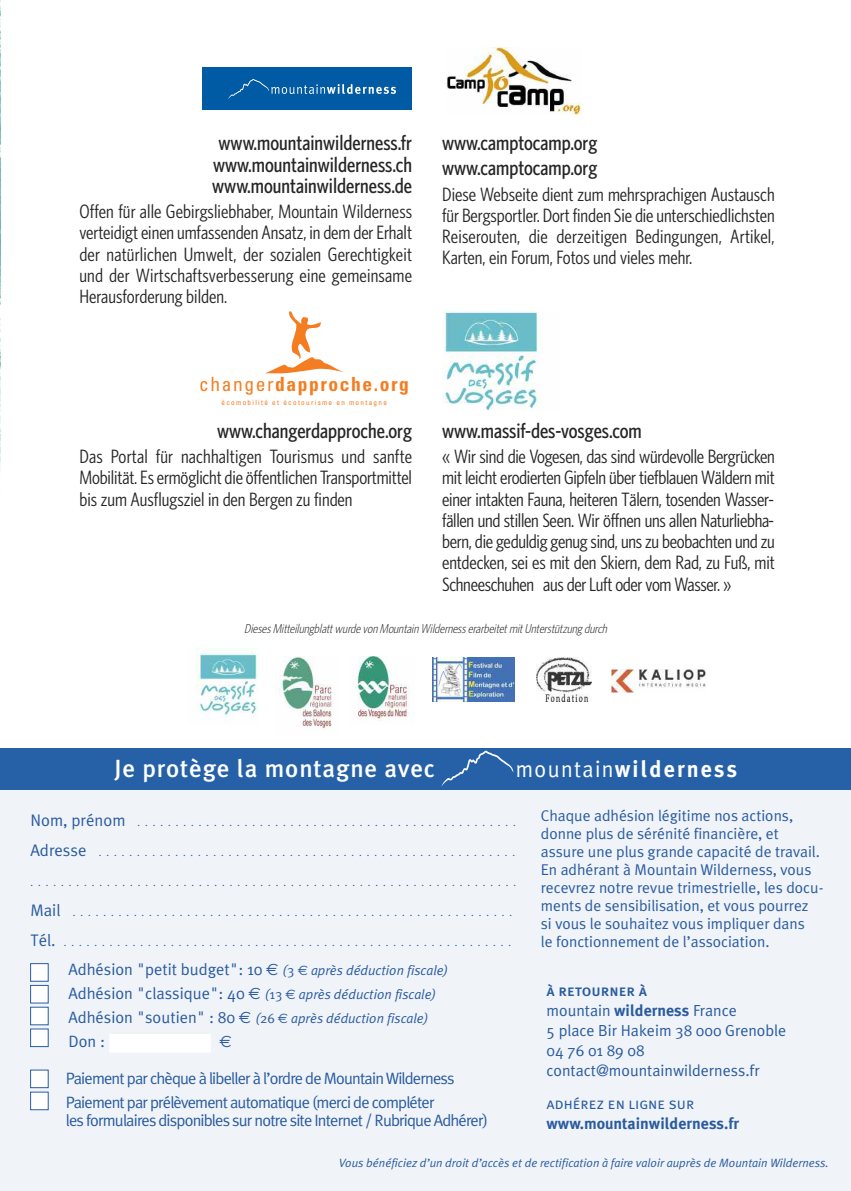
<style>
.page{position:relative;width:851px;height:1191px;background:#fff}
.page>*{position:absolute;margin:0;border:0;box-sizing:border-box;transform-origin:0 0}
.t1{font:500 24.8px "Meta Plus";letter-spacing:.035em;color:#fff}
.t2{font:700 23.2px "Meta Plus";letter-spacing:.095em;color:#fff;scale:.95 1}
.t3{font:500 condensed 21.2px/21.2px "Whitney HTF";color:#272627}
.t4{font:700 condensed 19.6px "Univers LT Std";letter-spacing:.08em;color:#f47d21}
.t5{font:condensed 19.4px/21.2px "Whitney HTF";color:#272627;text-align:justify}
.t6{font:16.4px/24px "Meta Plus Normal";letter-spacing:-.05em;color:#2b5ba0}
.t7{font:16.4px "Meta Plus Normal";color:#2b5ba0}
.t8{font:16.4px "Euro Sans";color:#2b5ba0}
.t9{font:16px/20px "Meta Plus Normal";color:#2b5ba0}
.t10{font:700 16px "Meta Plus";color:#2b5ba0}
.t11{font:16px "Meta Plus Normal Caps";color:#2b5ba0}
.t12{font:16px "Meta Plus Medium Caps";color:#2b5ba0}
.t13{font:15.6px/18px "Meta Plus Normal";color:#2b5ba0}
.t14{font:italic 13.6px/23.8px "Meta Plus Normal";color:#2b5ba0}
.t15{font:italic 300 condensed 13px "Whitney HTF";color:#272627}
.t16{font:italic 12px "Meta Plus Normal";color:#2b5ba0}
.t17{font:10px "Meta Plus Normal";color:#2b5ba0}
.t18{font:condensed 7.2px "Univers LT Std";letter-spacing:.18em;color:#f47d21}
.s1{font-weight:400}
.s2{font-family:"Meta Plus Normal";font-weight:400}
.s3{font-size:16.8px}
.s4{font-family:"Euro Sans"}
.s5{font-style:italic;font-size:13.6px}
.s6{font-size:13.6px}
.s7{font-family:"Euro Sans";font-size:13.6px}
.s8{font-style:normal;font-size:16.4px}
.s9{font-family:"Euro Sans";font-style:normal;font-size:16.4px}
.s10{font-style:normal}
.s11{font-family:"Euro Sans";font-style:normal}
.s12{font-family:"Meta Plus";font-weight:700}
</style>
<div class="page">
<img style="left:0;top:0;width:1px;height:471px">
<img style="left:275px;top:656px;width:57px;height:74px">
<img style="left:357px;top:656px;width:57px;height:65px">
<img style="left:196px;top:648px;width:62px;height:69px">
<div style="left:0;top:748px;width:850px;height:443px;background:#f0f4f8"></div>
<div style="left:110px;top:1034px;width:100px;height:17px;background:#fff"></div>
<div style="left:110px;top:1034px;width:100px;height:18px;border:1px solid #fff"></div>
<div style="left:31px;top:964px;width:17px;height:17px;background:#fff"></div>
<div style="left:30px;top:963px;width:18px;height:18px;border:1px solid #2b5ba0"></div>
<div style="left:31px;top:985px;width:17px;height:17px;background:#fff"></div>
<div style="left:30px;top:985px;width:18px;height:18px;border:1px solid #2b5ba0"></div>
<div style="left:31px;top:1007px;width:17px;height:17px;background:#fff"></div>
<div style="left:30px;top:1007px;width:18px;height:18px;border:1px solid #2b5ba0"></div>
<div style="left:31px;top:1029px;width:17px;height:17px;background:#fff"></div>
<div style="left:31px;top:1070px;width:17px;height:17px;background:#fff"></div>
<div style="left:30px;top:1069px;width:18px;height:19px;border:1px solid #2b5ba0"></div>
<div style="left:31px;top:1092px;width:17px;height:17px;background:#fff"></div>
<div style="left:30px;top:1091px;width:18px;height:19px;border:1px solid #2b5ba0"></div>
<div style="left:0;top:748px;width:850px;height:42px;background:#2661a7"></div>
<svg style="left:441px;top:750px;width:73px;height:36px"></svg>
<img style="left:536px;top:657px;width:55px;height:45px">
<img style="left:611px;top:669px;width:94px;height:23px">
<img style="left:432px;top:657px;width:82px;height:44px">
<img style="left:446px;top:47px;width:135px;height:68px">
<div style="left:202px;top:67px;width:209px;height:42px;background:#015aa4"></div>
<svg style="left:228px;top:79px;width:168px;height:20px"></svg>
<img style="left:442px;top:311px;width:101px;height:98px">
<svg style="left:265px;top:311px;width:79px;height:63px"></svg>
<p class="t3" style="left:212px;top:132px;width:201px;text-align:justify">www.mountainwilderness.fr www.mountainwilderness.ch www.mountainwilderness.de</p>
<p class="t5" style="left:79px;top:201px;width:334px">Offen für alle Gebirgsliebhaber, Mountain Wilderness verteidigteinenumfassenden Ansatz, in demderErhalt der natürlichen Umwelt, der sozialen Gerechtigkeit und der Wirtschaftsverbesserung eine gemeinsame Herausforderung bilden.</p>
<p class="t4" style="left:199px;top:377px;width:211px"><span class="s1">changer</span>dapproche.org</p>
<p class="t18" style="left:221px;top:400px;width:167px">écomobilité et écotourisme en montagne</p>
<p class="t3" style="left:217px;top:420px;width:196px">www.changerdapproche.org</p>
<p class="t5" style="left:79px;top:446px;width:334px">Das Portal für nachhaltigen Tourismus und sanfte Mobilität.Esermöglicht die öffentlichen Transportmittel bis zum Ausflugsziel in den Bergen zu finden</p>
<p class="t3" style="left:442px;top:130px;width:157px;line-height:25.2px">www.camptocamp.org www.camptocamp.org</p>
<p class="t5" style="left:442px;top:183px;width:334px">Diese Webseite dient zum mehrsprachigen Austausch für Bergsportler. Dort findenSie dieunterschiedlichsten Reiserouten, die derzeitigen Bedingungen, Artikel, Karten, ein Forum, Fotos und vieles mehr.</p>
<p class="t3" style="left:442px;top:420px;width:201px">www.massif-des-vosges.com</p>
<p class="t5" style="left:442px;top:446px;width:334px">« Wir sind die Vogesen, das sind würdevolle Bergrücken mit leicht erodierten Gipfeln über tiefblauen Wäldern mit einer intakten Fauna, heiteren Tälern, tosenden Wasser&shy;fällen und stillen Seen. Wir öffnen uns allen Naturliebha&shy;bern, die geduldig genug sind, uns zu beobachten und zu entdecken, sei es mit den Skiern, dem Rad, zu Fuß, mit Schneeschuhen aus der Luft oder vom Wasser. »</p>
<p class="t15" style="left:244px;top:621px;width:366px">Dieses Mitteilungblatt wurde von Mountain Wilderness erarbeitet mit Unterstützung durch</p>
<p class="t1" style="left:114px;top:754px;width:322px">Je protège la montagne avec</p>
<p class="t2" style="left:516px;top:755px;width:234px"><span class="s2">mountain</span>wilderness</p>
<p class="t17" style="left:30px;top:816px;width:487px"><span class="s3">Nom,prénom</span> ..................................................</p>
<p class="t17" style="left:30px;top:846px;width:486px"><span class="s3">Adresse</span> .......................................................</p>
<p class="t17" style="left:30px;top:876px;width:487px">................................................................</p>
<p class="t17" style="left:30px;top:906px;width:483px"><span class="s3">Mail</span> ..........................................................</p>
<p class="t17" style="left:30px;top:936px;width:482px"><span class="s3">Tél.</span> ...........................................................</p>
<p class="t7" style="left:68px;top:960px;width:381px">Adhésion "petit budget": 10 <span class="s4">€</span> <span class="s5">(</span><span class="s6">3</span> <span class="s7">€</span> <span class="s5">après déduction fiscale)</span></p>
<p class="t14" style="left:68px;top:982px;width:369px"><span class="s8">Adhésion "classique": 40</span> <span class="s9">€</span> (<span class="s10">13</span> <span class="s11">€</span> après déduction fiscale)<br><span class="s8">Adhésion "soutien" : 80</span> <span class="s9">€</span> (<span class="s10">26</span> <span class="s11">€</span> après déduction fiscale)</p>
<p class="t6" style="left:68px;top:1029px;width:38px">Don :</p>
<p class="t8" style="left:219px;top:1031px;width:14px">€</p>
<p class="t6" style="left:66px;top:1066px;width:390px">Paiement par chèque à libeller à l’ordre de MountainWilderness<br>Paiement par prélèvement automatique (merci de compléter</p>
<p class="t6" style="left:66px;top:1108px;width:423px">les formulaires disponibles sur notre site Internet / Rubrique Adhérer)</p>
<p class="t13" style="left:541px;top:806px;width:284px">Chaque adhésion légitime nos actions, donne plus de sérénité financière, et assure une plus grande capacité de travail.<br>En adhérant à Mountain Wilderness, vous recevrez notre revue trimestrielle, les docu&shy;ments de sensibilisation, et vous pourrez si vous le souhaitez vous impliquer dans<br>le fonctionnement de l’association.</p>
<p class="t12" style="left:546px;top:981px;width:102px">à retourner à</p>
<p class="t9" style="left:546px;top:1000px;width:241px">mountain <span class="s12">wilderness</span> France<br>5 place Bir Hakeim 38 000 Grenoble<br>04 76 01 89 08 contact@mountainwilderness.fr</p>
<p class="t11" style="left:546px;top:1094px;width:149px">adhérez en ligne sur</p>
<p class="t10" style="left:546px;top:1114px;width:194px">www.mountainwilderness.fr</p>
<p class="t16" style="left:339px;top:1155px;width:491px">Vous bénéficiez d’un droit d’accès et de rectification à faire valoir auprès de Mountain Wilderness.</p>
</div>
